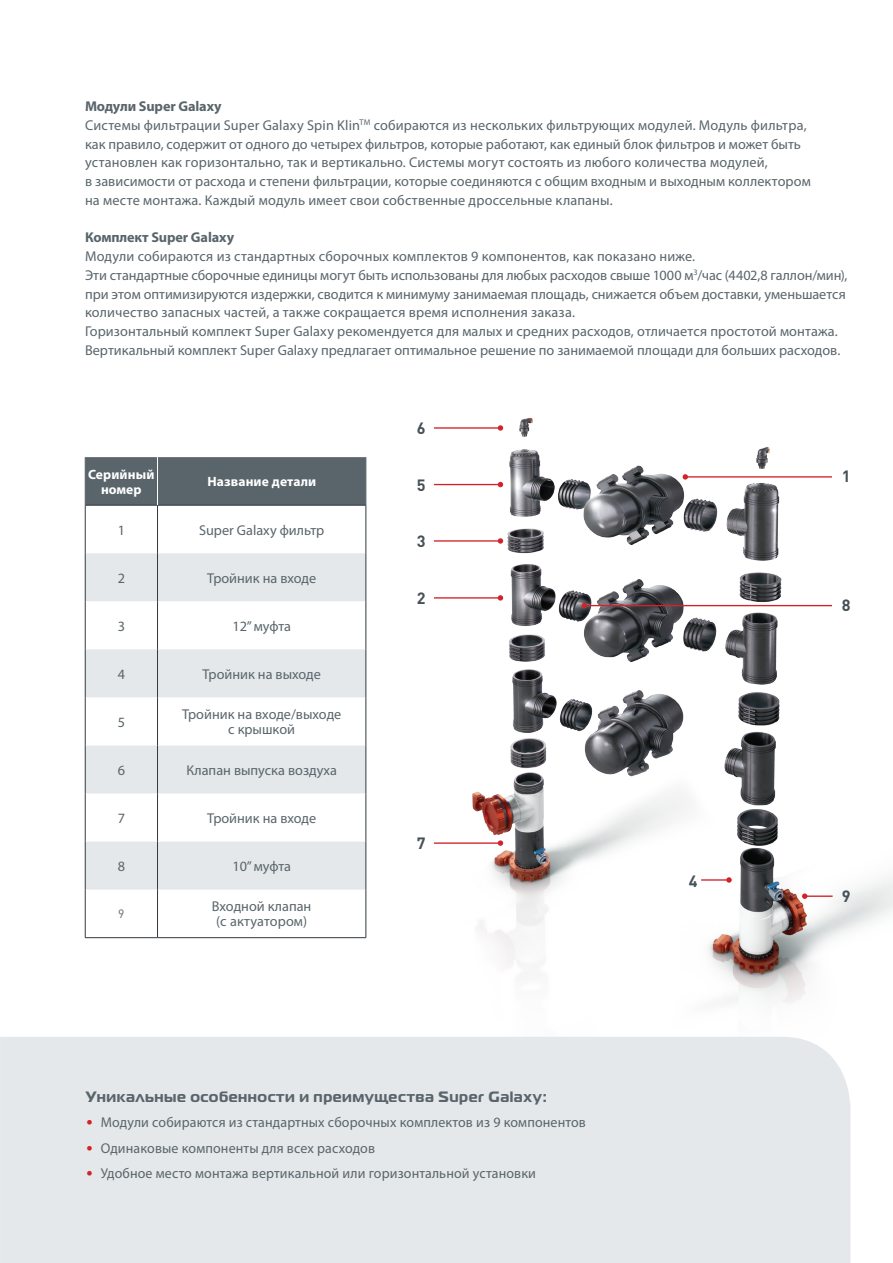
<style>
.page{position:relative;width:893px;height:1263px;background:#fff}
.page>*{position:absolute;margin:0;border:0;box-sizing:border-box;transform-origin:0 0}
.t1{font:700 16.2px "DIN";color:#465157}
.t2{font:700 15px "Magistral";letter-spacing:.035em;color:#59656b}
.t3{font:14.25px/18.8px "Myriad Pro";letter-spacing:.005em;color:#59656b}
.t4{font:700 14.25px "Myriad Pro";letter-spacing:-.01em;color:#59656b}
.t5{font:700 13.5px/15px "Myriad Pro";letter-spacing:.01em;color:#fff;text-align:center}
.t6{font:12px "DIN";color:#59656b}
.s1{font-weight:700}
.s2{font-family:"DIN";color:#d1232a}
</style>
<div class="page">
<img style="left:434px;top:417px;width:459px;height:587px">
<div style="left:86px;top:457px;width:280px;height:48px;background:#59656b"></div>
<svg style="left:86px;top:553px;width:280px;height:337px;fill:#e5e8eb"></svg>
<hr style="left:85px;top:505px;width:1px;height:48px;background:#313940">
<hr style="left:85px;top:553px;width:1px;height:48px;background:#313940">
<hr style="left:85px;top:601px;width:1px;height:48px;background:#313940">
<hr style="left:85px;top:649px;width:1px;height:48px;background:#313940">
<hr style="left:85px;top:697px;width:1px;height:48px;background:#313940">
<hr style="left:85px;top:745px;width:1px;height:48px;background:#313940">
<hr style="left:85px;top:793px;width:1px;height:48px;background:#313940">
<hr style="left:85px;top:841px;width:1px;height:49px;background:#313940">
<hr style="left:85px;top:890px;width:1px;height:47px;background:#313940">
<hr style="left:85px;top:505px;width:73px;height:1px;background:#313940">
<hr style="left:158px;top:505px;width:208px;height:1px;background:#313940">
<hr style="left:157px;top:505px;width:1px;height:48px;background:#313940">
<hr style="left:366px;top:505px;width:1px;height:48px;background:#313940">
<hr style="left:157px;top:553px;width:1px;height:48px;background:#313940">
<hr style="left:366px;top:553px;width:1px;height:48px;background:#313940">
<hr style="left:157px;top:601px;width:1px;height:48px;background:#313940">
<hr style="left:366px;top:601px;width:1px;height:48px;background:#313940">
<hr style="left:157px;top:649px;width:1px;height:48px;background:#313940">
<hr style="left:366px;top:649px;width:1px;height:48px;background:#313940">
<hr style="left:157px;top:697px;width:1px;height:48px;background:#313940">
<hr style="left:366px;top:697px;width:1px;height:48px;background:#313940">
<hr style="left:157px;top:745px;width:1px;height:48px;background:#313940">
<hr style="left:366px;top:745px;width:1px;height:48px;background:#313940">
<hr style="left:157px;top:793px;width:1px;height:48px;background:#313940">
<hr style="left:366px;top:793px;width:1px;height:48px;background:#313940">
<hr style="left:157px;top:841px;width:1px;height:49px;background:#313940">
<hr style="left:366px;top:841px;width:1px;height:49px;background:#313940">
<hr style="left:157px;top:890px;width:1px;height:47px;background:#313940">
<hr style="left:366px;top:890px;width:1px;height:47px;background:#313940">
<hr style="left:85px;top:937px;width:73px;height:1px;background:#313940">
<hr style="left:158px;top:937px;width:208px;height:1px;background:#313940">
<hr style="left:157px;top:457px;width:1px;height:48px;background:#fff">
<hr style="left:85px;top:457px;width:1px;height:48px;background:#59656b">
<hr style="left:366px;top:457px;width:1px;height:48px;background:#59656b">
<hr style="left:434px;top:427px;width:66px;height:2px;background:#d1232a">
<svg style="left:498px;top:425px;width:5px;height:6px"></svg>
<hr style="left:434px;top:484px;width:66px;height:1px;background:#d1232a">
<svg style="left:498px;top:482px;width:5px;height:5px"></svg>
<hr style="left:434px;top:540px;width:66px;height:2px;background:#d1232a">
<svg style="left:498px;top:538px;width:5px;height:6px"></svg>
<hr style="left:434px;top:597px;width:66px;height:2px;background:#d1232a">
<svg style="left:498px;top:595px;width:5px;height:6px"></svg>
<hr style="left:434px;top:842px;width:66px;height:2px;background:#d1232a">
<svg style="left:498px;top:840px;width:5px;height:6px"></svg>
<hr style="left:805px;top:895px;width:28px;height:2px;background:#d1232a">
<svg style="left:802px;top:893px;width:5px;height:6px"></svg>
<hr style="left:685px;top:476px;width:147px;height:2px;background:#d1232a">
<svg style="left:683px;top:474px;width:5px;height:6px"></svg>
<hr style="left:584px;top:605px;width:248px;height:1px;background:#d1232a">
<svg style="left:582px;top:603px;width:5px;height:5px"></svg>
<div style="left:0;top:1037px;width:850px;height:226px;background:#e5e8eb"></div>
<hr style="left:701px;top:879px;width:28px;height:2px;background:#d1232a">
<svg style="left:726px;top:877px;width:6px;height:6px"></svg>
<p class="t3" style="left:85px;top:97px;width:727px"><span class="s1">Модули Super Galaxy<br></span>Системы фильтрации Super Galaxy Spin Klin<sup>TM</sup> собираются из нескольких фильтрующих модулей. Модуль фильтра, как правило, содержит от одного до четырех фильтров, которые работают, как единый блок фильтров и может быть установлен как горизонтально, так и вертикально. Системы могут состоять из любого количества модулей,<br>в зависимости от расхода и степени фильтрации, которые соединяются с общим входным и выходным коллектором на месте монтажа. Каждый модуль имеет свои собственные дроссельные клапаны.</p>
<p class="t4" style="left:85px;top:228px;width:151px">Комплект Super Galaxy</p>
<p class="t3" style="left:85px;top:247px;width:764px">Модули собираются из стандартных сборочных комплектов 9 компонентов, как показано ниже.<br>Эти стандартные сборочные единицы могут быть использованы для любых расходов свыше 1000 м<sup>3</sup>/час (4402,8 галлон/мин), при этом оптимизируются издержки, сводится к минимуму занимаемая площадь, снижается объем доставки, уменьшается количество запасных частей, а также сокращается время исполнения заказа.<br>Горизонтальный комплект Super Galaxy рекомендуется для малых и средних расходов, отличается простотой монтажа.<br>Вертикальный комплект Super Galaxy предлагает оптимальное решение по занимаемой площади для больших расходов.</p>
<p class="t5" style="left:88px;top:466px;width:68px">Серийный номер</p>
<p class="t5" style="left:207px;top:474px;width:110px">Название детали</p>
<p class="t3" style="left:118px;top:520px;width:9px">1</p>
<p class="t3" style="left:199px;top:520px;width:127px">Super Galaxy фильтр</p>
<p class="t3" style="left:118px;top:568px;width:9px">2</p>
<p class="t3" style="left:207px;top:568px;width:110px">Тройник на входе</p>
<p class="t3" style="left:118px;top:616px;width:9px">3</p>
<p class="t3" style="left:232px;top:616px;width:60px">12” муфта</p>
<p class="t3" style="left:118px;top:664px;width:9px">4</p>
<p class="t3" style="left:202px;top:664px;width:120px">Тройник на выходе</p>
<p class="t3" style="left:118px;top:712px;width:9px">5</p>
<p class="t3" style="left:182px;top:707px;width:161px;line-height:15px;text-align:center">Тройник на входе/выходе с крышкой</p>
<p class="t3" style="left:118px;top:760px;width:9px">6</p>
<p class="t3" style="left:186px;top:760px;width:152px">Клапан выпуска воздуха</p>
<p class="t3" style="left:118px;top:808px;width:9px">7</p>
<p class="t3" style="left:207px;top:808px;width:110px">Тройник на входе</p>
<p class="t3" style="left:118px;top:856px;width:9px">8</p>
<p class="t3" style="left:232px;top:856px;width:60px">10” муфта</p>
<p class="t6" style="left:118px;top:907px;width:8px">9</p>
<p class="t3" style="left:212px;top:899px;width:101px;line-height:15px">Входной клапан (с актуатором)</p>
<p class="t1" style="left:417px;top:417px;width:10px">6</p>
<p class="t1" style="left:417px;top:474px;width:10px">5</p>
<p class="t1" style="left:417px;top:530px;width:10px">3</p>
<p class="t1" style="left:417px;top:588px;width:10px">2</p>
<p class="t1" style="left:417px;top:833px;width:10px">7</p>
<p class="t2" style="left:86px;top:1087px;width:462px">Уникальные особенности и преимущества Super Galaxy:</p>
<p class="t3" style="left:86px;top:1113px;width:501px"><span class="s2">•</span> Модули собираются из стандартных сборочных комплектов из 9 компонентов</p>
<p class="t3" style="left:86px;top:1138px;width:291px"><span class="s2">•</span> Одинаковые компоненты для всех расходов</p>
<p class="t3" style="left:86px;top:1163px;width:452px"><span class="s2">•</span> Удобное место монтажа вертикальной или горизонтальной установки</p>
<p class="t1" style="left:689px;top:870px;width:10px">4</p>
<p class="t1" style="left:842px;top:466px;width:10px">1</p>
<p class="t1" style="left:842px;top:595px;width:10px">8</p>
<p class="t1" style="left:842px;top:885px;width:10px">9</p>
</div>
